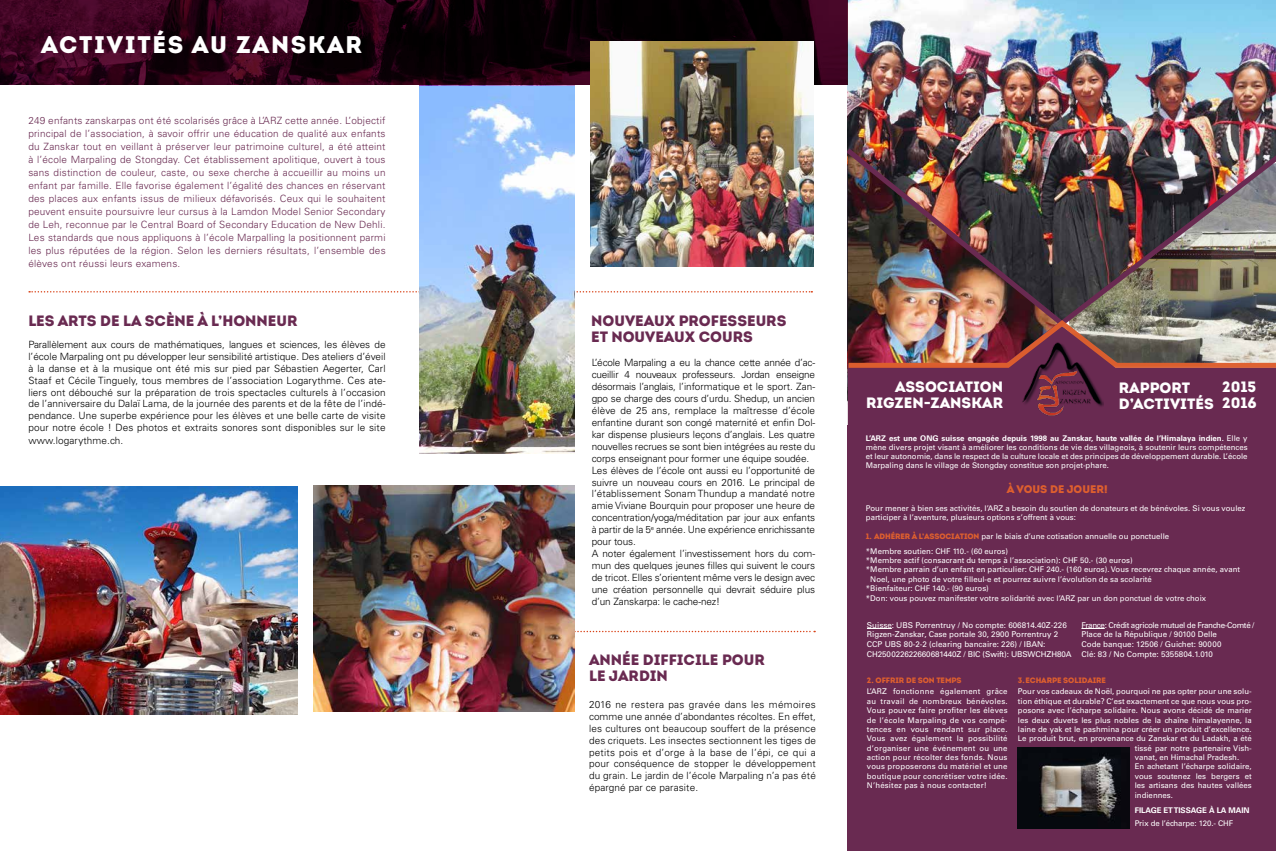
<style>
.page{position:relative;width:1276px;height:851px;background:#fff}
.page>*{position:absolute;margin:0;border:0;box-sizing:border-box;transform-origin:0 0}
.t1{font:24px "Intro Black Caps";letter-spacing:.07em;color:#fff}
.t2{font:15px/16px "Intro Black Caps";color:#692a51}
.t3{font:15px/16px "Intro Black Caps";color:#fff}
.t4{font:11px "Intro Black Caps";color:#de5f2e}
.t5{font:300 10px/11.9px "Univers";letter-spacing:-.01em;color:#000;text-align:justify}
.t6{font:300 10px/13px "Univers";letter-spacing:.02em;color:#692a51;text-align:justify}
.t7{font:300 10px "Univers";letter-spacing:.01em;color:#000}
.t8{font:8px/9.6px "Univers";color:#fff}
.t9{font:7.8px/9.4px "Univers";color:#fff}
.t10{font:7.8px "Intro Black Caps";letter-spacing:-.01em;color:#de5f2e}
.t11{font:700 7.8px "Univers";letter-spacing:-.01em;color:#fff}
.s1{font-weight:700}
.s2{font-family:"Intro Black Caps";color:#de5f2e}
</style>
<div class="page">
<img style="left:848px;top:0;width:428px;height:143px">
<img style="left:848px;top:143px;width:48px;height:176px">
<img style="left:896px;top:20px;width:380px;height:299px">
<img style="left:847px;top:319px;width:429px;height:106px">
<svg style="left:29px;top:291px;width:783px;height:1px"></svg>
<img style="left:420px;top:85px;width:154px;height:369px">
<div style="left:848px;top:425px;width:428px;height:425px;background:#692a51"></div>
<svg style="left:0;top:0;width:847px;height:85px;background:#200210"></svg>
<svg style="left:574px;top:630px;width:241px;height:2px"></svg>
<img style="left:1018px;top:747px;width:111px;height:81px">
<svg style="left:1081px;top:628px;width:23px;height:1px"></svg>
<svg style="left:867px;top:628px;width:25px;height:1px"></svg>
<img style="left:314px;top:485px;width:260px;height:226px">
<img style="left:0;top:486px;width:298px;height:228px">
<img style="left:590px;top:41px;width:224px;height:225px">
<img style="left:1018px;top:339px;width:85px;height:78px">
<h1 class="t1" style="left:41px;top:29px;width:323px">ACTIVITÉS AU ZANSKAR</h1>
<p class="t6" style="left:28px;top:113px;width:359px">249 enfants zanskarpas ont été scolarisés grâce à L’ARZ cette année. L’objectif principal de l’association, à savoir offrir une éducation de qualité aux enfants du Zanskar tout en veillant à préserver leur patrimoine culturel, a été atteint à l’école Marpaling de Stongday. Cet établissement apolitique, ouvert à tous sans distinction de couleur, caste, ou sexe cherche à accueillir au moins un enfant par famille. Elle favorise également l’égalité des chances en réservant des places aux enfants issus de milieux défavorisés. Ceux qui le souhaitent peuvent ensuite poursuivre leur cursus à la Lamdon Model Senior Secondary de Leh, reconnue par le Central Board of Secondary Education de New Dehli.<br>Les standards que nous appliquons à l’école Marpalling la positionnent parmi les plus réputées de la région. Selon les derniers résultats, l’ensemble des élèves ont réussi leurs examens.</p>
<h2 class="t2" style="left:28px;top:312px;width:271px">LES ARTS DE LA SCÈNE À L’HONNEUR</h2>
<p class="t5" style="left:28px;top:338px;width:359px">Parallèlement aux cours de mathématiques, langues et sciences, les élèves de l’école Marpaling ont pu développer leur sensibilité artistique. Des ateliers d’éveil à la danse et à la musique ont été mis sur pied par Sébastien Aegerter, Carl Staaf et Cécile Tinguely, tous membres de l’association Logarythme. Ces ate&shy;liers ont débouché sur la préparation de trois spectacles culturels à l’occasion de l’anniversaire du Dalaï Lama, de la journée des parents et de la fête de l’indé&shy;pendance. Une superbe expérience pour les élèves et une belle carte de visite pour notre école ! Des photos et extraits sonores sont disponibles sur le site</p>
<p class="t7" style="left:28px;top:434px;width:96px">www.logarythme.ch.</p>
<h2 class="t2" style="left:591px;top:312px;width:197px">NOUVEAUX PROFESSEURS<br>ET NOUVEAUX COURS</h2>
<p class="t5" style="left:592px;top:357px;width:225px;text-align:left">L’école Marpaling a eu la chance cette année d’ac&shy;cueillir 4 nouveaux professeurs. Jordan enseigne désormais l’anglais, l’informatique et le sport. Zan&shy;gpo se charge des cours d’urdu. Shedup, un ancien élève de 25 ans, remplace la maîtresse d’école enfantine durant son congé maternité et enfin Dol&shy;kar dispense plusieurs leçons d’anglais. Les quatre nouvelles recrues se sont bien intégrées au reste du corps enseignant pour former une équipe soudée.<br>Les élèves de l’école ont aussi eu l’opportunité de suivre un nouveau cours en 2016. Le principal de l’établissement Sonam Thundup a mandaté notre amie Viviane Bourquin pour proposer une heure de concentration/yoga/méditation par jour aux enfants à partir de la 5<sup>e</sup> année. Une expérience enrichissante pour tous.<br>A noter également l’investissement hors du com&shy;mun des quelques jeunes filles qui suivent le cours de tricot. Elles s’orientent même vers le design avec une création personnelle qui devrait séduire plus d’un Zanskarpa: le cache-nez!</p>
<h2 class="t2" style="left:589px;top:651px;width:177px">ANNÉE DIFFICILE POUR<br>LE JARDIN</h2>
<p class="t5" style="left:589px;top:698px;width:228px">2016 ne restera pas gravée dans les mémoires comme une année d’abondantes récoltes. En effet, les cultures ont beaucoup souffert de la présence des criquets. Les insectes sectionnent les tiges de petits pois et d’orge à la base de l’épi, ce qui a pour conséquence de stopper le développement du grain. Le jardin de l’école Marpaling n’a pas été épargné par ce parasite.</p>
<h2 class="t3" style="left:866px;top:378px;width:139px;text-align:right">ASSOCIATION<br>RIGZEN-ZANSKAR</h2>
<p class="t9" style="left:866px;top:433px;width:383px;text-align:justify"><span class="s1">L’ARZ est une ONG suisse engagée depuis 1998 au Zanskar, haute vallée de l’Himalaya indien.</span> Elle y mène divers projet visant à améliorer les conditions de vie des villageois, à soutenir leurs compétences et leur autonomie, dans le respect de la culture locale et des principes de développement durable. L’école Marpaling dans le village de Stongday constitue son projet-phare.</p>
<h2 class="t3" style="left:1119px;top:379px;width:96px">RAPPORT<br>D’ACTIVITÉS</h2>
<h2 class="t3" style="left:1222px;top:379px;width:36px">2015<br>2016</h2>
<p class="t4" style="left:1007px;top:481px;width:102px">À VOUS DE JOUER!</p>
<p class="t9" style="left:866px;top:503px;width:381px">Pour mener à bien ses activités, l’ARZ a besoin du soutien de donateurs et de bénévoles. Si vous voulez participer à l’aventure, plusieurs options s’offrent à vous:</p>
<p class="t9" style="left:866px;top:528px;width:305px;line-height:15px"><span class="s2">1. ADHÉRER À L’ASSOCIATION</span> par le biais d’une cotisation annuelle ou ponctuelle *Membre soutien: CHF 110.- (60 euros)</p>
<p class="t9" style="left:866px;top:555px;width:268px">*Membre actif (consacrant du temps à l’association): CHF 50.- (30 euros)</p>
<p class="t9" style="left:866px;top:565px;width:375px">*Membre parrain d’un enfant en particulier: CHF 240.- (160 euros). Vous recevrez chaque année, avant</p>
<p class="t9" style="left:870px;top:574px;width:283px">Noel, une photo de votre filleul-e et pourrez suivre l’évolution de sa scolarité</p>
<p class="t9" style="left:866px;top:583px;width:124px">*Bienfaiteur: CHF 140.- (90 euros)</p>
<p class="t9" style="left:866px;top:593px;width:342px">*Don: vous pouvez manifester votre solidarité avec l’ARZ par un don ponctuel de votre choix</p>
<p class="t8" style="left:1081px;top:620px;width:174px">France: Crédit agricole mutuel de Franche-Comté / Place de la République / 90100 Delle<br>Code banque: 12506 / Guichet: 90000<br>Clé: 83 / No Compte: 5355804.1.010</p>
<p class="t8" style="left:867px;top:620px;width:206px">Suisse: UBS Porrentruy / No compte: 606814.40Z-226<br>Rigzen-Zanskar, Case portale 30, 2900 Porrentruy 2<br>CCP UBS 80-2-2 (clearing bancaire: 226) / IBAN:<br>CH250022622660681440Z / BIC (Swift): UBSWCHZH80A</p>
<p class="t10" style="left:867px;top:675px;width:96px">2. OFFRIR DE SON TEMPS</p>
<p class="t9" style="left:867px;top:687px;width:142px;text-align:justify">L’ARZ fonctionne également grâce au travail de nombreux bénévoles.<br>Vous pouvez faire profiter les élèves de l’école Marpaling de vos compé&shy;tences en vous rendant sur place.<br>Vous avez également la possibilité d’organiser une événement ou une action pour récolter des fonds. Nous vous proposerons du matériel et une boutique pour concrétiser votre idée.<br>N’hésitez pas à nous contacter!</p>
<p class="t10" style="left:1018px;top:675px;width:90px">3.ECHARPE SOLIDAIRE</p>
<p class="t9" style="left:1018px;top:687px;width:235px">Pour vos cadeaux de Noël, pourquoi ne pas opter pour une solu-</p>
<p class="t9" style="left:1018px;top:696px;width:235px">tion éthique et durable? C’est exactement ce que nous vous pro-</p>
<p class="t9" style="left:1018px;top:705px;width:235px">posons avec l’écharpe solidaire. Nous avons décidé de marier</p>
<p class="t9" style="left:1018px;top:715px;width:235px">les deux duvets les plus nobles de la chaîne himalayenne, la</p>
<p class="t9" style="left:1018px;top:724px;width:235px">laine de yak et le pashmina pour créer un produit d’excellence.</p>
<p class="t9" style="left:1018px;top:733px;width:235px">Le produit brut, en provenance du Zanskar et du Ladakh, a été</p>
<p class="t9" style="left:1134px;top:743px;width:118px">tissé par notre partenaire Vish-</p>
<p class="t9" style="left:1134px;top:752px;width:106px">vanat, en Himachal Pradesh.</p>
<p class="t9" style="left:1134px;top:761px;width:118px">En achetant l’écharpe solidaire,</p>
<p class="t9" style="left:1134px;top:771px;width:118px">vous soutenez les bergers et</p>
<p class="t9" style="left:1134px;top:780px;width:118px">les artisans des hautes vallées</p>
<p class="t9" style="left:1134px;top:790px;width:40px">indiennes.</p>
<p class="t11" style="left:1134px;top:805px;width:116px">FILAGE ET TISSAGE À LA MAIN</p>
<p class="t9" style="left:1134px;top:818px;width:100px">Prix de l’écharpe: 120.- CHF</p>
</div>
